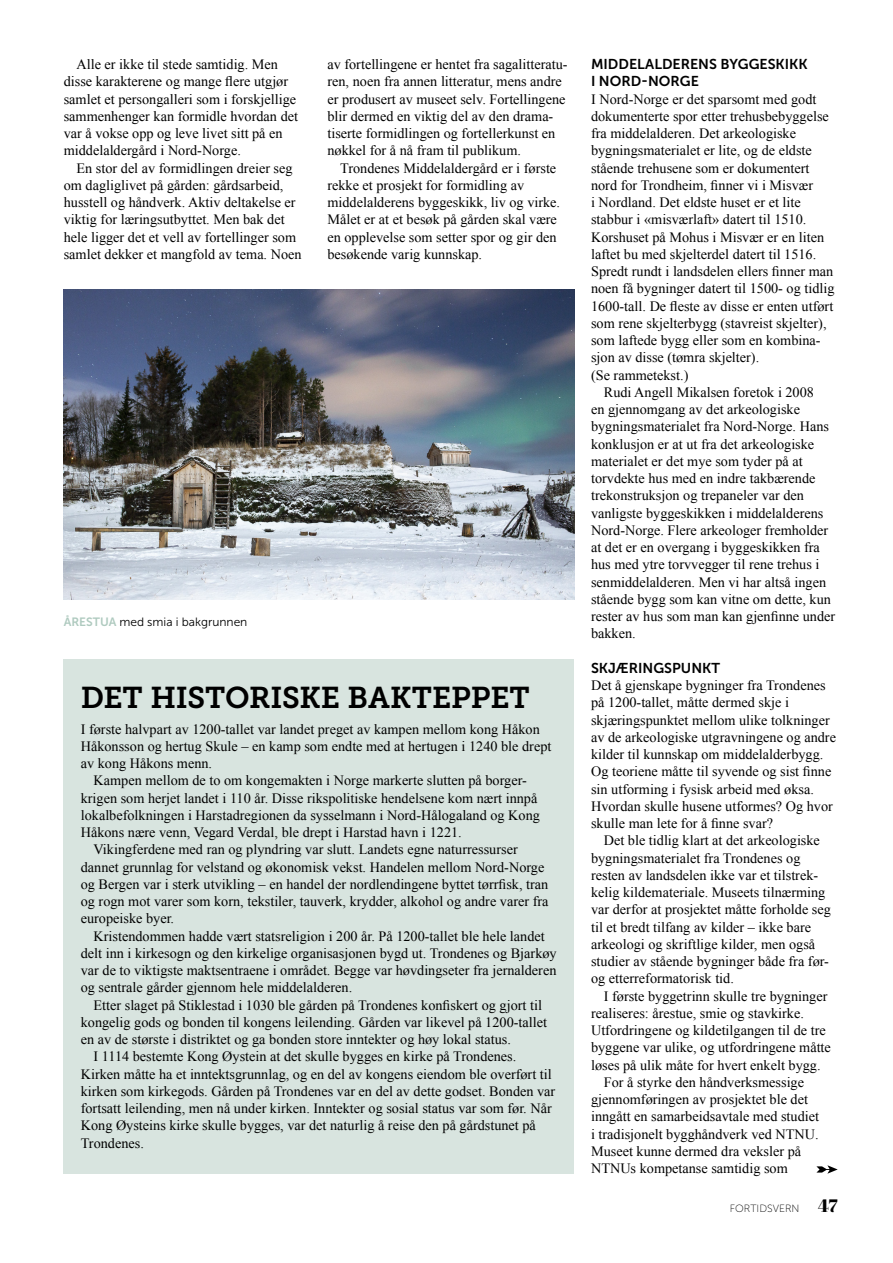
<style>
.page{position:relative;width:893px;height:1263px;background:#fff}
.page>*{position:absolute;margin:0;border:0;box-sizing:border-box;transform-origin:0 0}
.Faktatittel_NY{font:30px "Museo Slab 700";letter-spacing:-.005em;color:#000}
.Brodtekst_innrykk{font:14.25px/17.2px "Times New Roman";color:#000}
.Brodtekst{font:14.25px/17.2px "Times New Roman";color:#000}
.Mellomtittel_NY{font:14.25px/17.2px "Museo Sans 700";color:#000}
.Bildetekst_NY{font:12px "Museo Sans 300";color:#000}
.t1{font:10.5px "Museo Sans 100";color:#000}
.s1{font-family:"Museo Sans 700";color:#afcabf}
.s2{font-family:"Abril Fatface";font-size:18px}
</style>
<div class="page">
<div style="left:64px;top:659px;width:510px;height:515px;background:#d8e4df"></div>
<img style="left:64px;top:289px;width:510px;height:311px">
<svg style="left:816px;top:1165px;width:22px;height:9px"></svg>
<p class="Brodtekst_innrykk" style="left:64px;top:55px;width:236px;text-indent:13px">Alle er ikke til stede samtidig. Men disse karakterene og mange flere utgjør samlet et persongalleri som i forskjellige sammenhenger kan formidle hvordan det var å vokse opp og leve livet sitt på en middelaldergård i Nord-Norge.</p>
<p class="Brodtekst_innrykk" style="left:64px;top:159px;width:239px;text-indent:13px">En stor del av formidlingen dreier seg om dagliglivet på gården: gårdsarbeid, husstell og håndverk. Aktiv deltakelse er viktig for læringsutbyttet. Men bak det hele ligger det et vell av fortellinger som samlet dekker et mangfold av tema. Noen</p>
<p class="Brodtekst_innrykk" style="left:327px;top:55px;width:242px">av fortellingene er hentet fra sagalitteratu&shy;ren, noen fra annen litteratur, mens andre er produsert av museet selv. Fortellingene blir dermed en viktig del av den drama&shy;tiserte formidlingen og fortellerkunst en nøkkel for å nå fram til publikum.</p>
<p class="Brodtekst_innrykk" style="left:327px;top:159px;width:234px;text-indent:13px">Trondenes Middelaldergård er i første rekke et prosjekt for formidling av middelalderens byggeskikk, liv og virke.<br>Målet er at et besøk på gården skal være en opplevelse som setter spor og gir den besøkende varig kunnskap.</p>
<p class="Bildetekst_NY" style="left:64px;top:615px;width:185px"><span class="s1">ÅRESTUA</span> med smia i bakgrunnen</p>
<p class="Faktatittel_NY" style="left:81px;top:680px;width:450px">DET HISTORISKE BAKTEPPET</p>
<p class="Brodtekst" style="left:81px;top:720px;width:472px">I første halvpart av 1200-tallet var landet preget av kampen mellom kong Håkon<br>Håkonsson og hertug Skule – en kamp som endte med at hertugen i 1240 ble drept av kong Håkons menn.</p>
<p class="Brodtekst_innrykk" style="left:81px;top:772px;width:461px;text-indent:13px">Kampen mellom de to om kongemakten i Norge markerte slutten på borger&shy;krigen som herjet landet i 110 år. Disse rikspolitiske hendelsene kom nært innpå lokalbefolkningen i Harstadregionen da sysselmann i Nord-Hålogaland og Kong Håkons nære venn, Vegard Verdal, ble drept i Harstad havn i 1221.</p>
<p class="Brodtekst_innrykk" style="left:81px;top:841px;width:469px;text-indent:13px">Vikingferdene med ran og plyndring var slutt. Landets egne naturressurser dannet grunnlag for velstand og økonomisk vekst. Handelen mellom Nord-Norge og Bergen var i sterk utvikling – en handel der nordlendingene byttet tørrfisk, tran og rogn mot varer som korn, tekstiler, tauverk, krydder, alkohol og andre varer fra europeiske byer.</p>
<p class="Brodtekst_innrykk" style="left:81px;top:927px;width:477px;text-indent:13px">Kristendommen hadde vært statsreligion i 200 år. På 1200-tallet ble hele landet delt inn i kirkesogn og den kirkelige organisasjonen bygd ut. Trondenes og Bjarkøy var de to viktigste maktsentraene i området. Begge var høvdingseter fra jernalderen og sentrale gårder gjennom hele middelalderen.</p>
<p class="Brodtekst_innrykk" style="left:81px;top:996px;width:468px;text-indent:13px">Etter slaget på Stiklestad i 1030 ble gården på Trondenes konfiskert og gjort til kongelig gods og bonden til kongens leilending. Gården var likevel på 1200-tallet en av de største i distriktet og ga bonden store inntekter og høy lokal status.</p>
<p class="Brodtekst_innrykk" style="left:81px;top:1048px;width:476px;text-indent:13px">I 1114 bestemte Kong Øystein at det skulle bygges en kirke på Trondenes.<br>Kirken måtte ha et inntektsgrunnlag, og en del av kongens eiendom ble overført til kirken som kirkegods. Gården på Trondenes var en del av dette godset. Bonden var fortsatt leilending, men nå under kirken. Inntekter og sosial status var som før. Når Kong Øysteins kirke skulle bygges, var det naturlig å reise den på gårdstunet på Trondenes.</p>
<p class="Mellomtittel_NY" style="left:591px;top:55px;width:218px">MIDDELALDERENS BYGGESKIKK<br>I NORD- NORGE</p>
<p class="Brodtekst" style="left:591px;top:90px;width:245px">I Nord-Norge er det sparsomt med godt dokumenterte spor etter trehusbebyggelse fra middelalderen. Det arkeologiske bygningsmaterialet er lite, og de eldste stående trehusene som er dokumentert nord for Trondheim, finner vi i Misvær<br>i Nordland. Det eldste huset er et lite stabbur i «misværlaft» datert til 1510.<br>Korshuset på Mohus i Misvær er en liten laftet bu med skjelterdel datert til 1516.<br>Spredt rundt i landsdelen ellers finner man noen få bygninger datert til 1500- og tidlig 1600-tall. De fleste av disse er enten utført som rene skjelterbygg (stavreist skjelter), som laftede bygg eller som en kombina&shy;sjon av disse (tømra skjelter).<br>(Se rammetekst.)</p>
<p class="Brodtekst_innrykk" style="left:591px;top:383px;width:246px;text-indent:13px">Rudi Angell Mikalsen foretok i 2008<br>en gjennomgang av det arkeologiske bygningsmaterialet fra Nord-Norge. Hans konklusjon er at ut fra det arkeologiske materialet er det mye som tyder på at torvdekte hus med en indre takbærende trekonstruksjon og trepaneler var den vanligste byggeskikken i middelalderens Nord-Norge. Flere arkeologer fremholder at det er en overgang i byggeskikken fra hus med ytre torvvegger til rene trehus i senmiddelalderen. Men vi har altså ingen stående bygg som kan vitne om dette, kun rester av hus som man kan gjenfinne under bakken.</p>
<p class="Mellomtittel_NY" style="left:591px;top:659px;width:130px">SKJÆRINGSPUNKT</p>
<p class="Brodtekst" style="left:591px;top:676px;width:246px">Det å gjenskape bygninger fra Trondenes på 1200-tallet, måtte dermed skje i skjæringspunktet mellom ulike tolkninger av de arkeologiske utgravningene og andre kilder til kunnskap om middelalderbygg.<br>Og teoriene måtte til syvende og sist finne sin utforming i fysisk arbeid med øksa.<br>Hvordan skulle husene utformes? Og hvor skulle man lete for å finne svar?</p>
<p class="Brodtekst_innrykk" style="left:591px;top:832px;width:241px;text-indent:13px">Det ble tidlig klart at det arkeologiske bygningsmaterialet fra Trondenes og resten av landsdelen ikke var et tilstrek&shy;kelig kildemateriale. Museets tilnærming var derfor at prosjektet måtte forholde seg til et bredt tilfang av kilder – ikke bare arkeologi og skriftlige kilder, men også studier av stående bygninger både fra før&shy;og etterreformatorisk tid.</p>
<p class="Brodtekst_innrykk" style="left:591px;top:987px;width:241px;text-indent:13px">I første byggetrinn skulle tre bygninger realiseres: årestue, smie og stavkirke.<br>Utfordringene og kildetilgangen til de tre byggene var ulike, og utfordringene måtte løses på ulik måte for hvert enkelt bygg.</p>
<p class="Brodtekst_innrykk" style="left:591px;top:1073px;width:229px;text-indent:13px">For å styrke den håndverksmessige gjennomføringen av prosjektet ble det inngått en samarbeidsavtale med studiet i tradisjonelt bygghåndverk ved NTNU.<br>Museet kunne dermed dra veksler på NTNUs kompetanse samtidig som</p>
<p class="t1" style="left:730px;top:1203px;width:109px">FORTIDSVERN <span class="s2">47</span></p>
</div>
